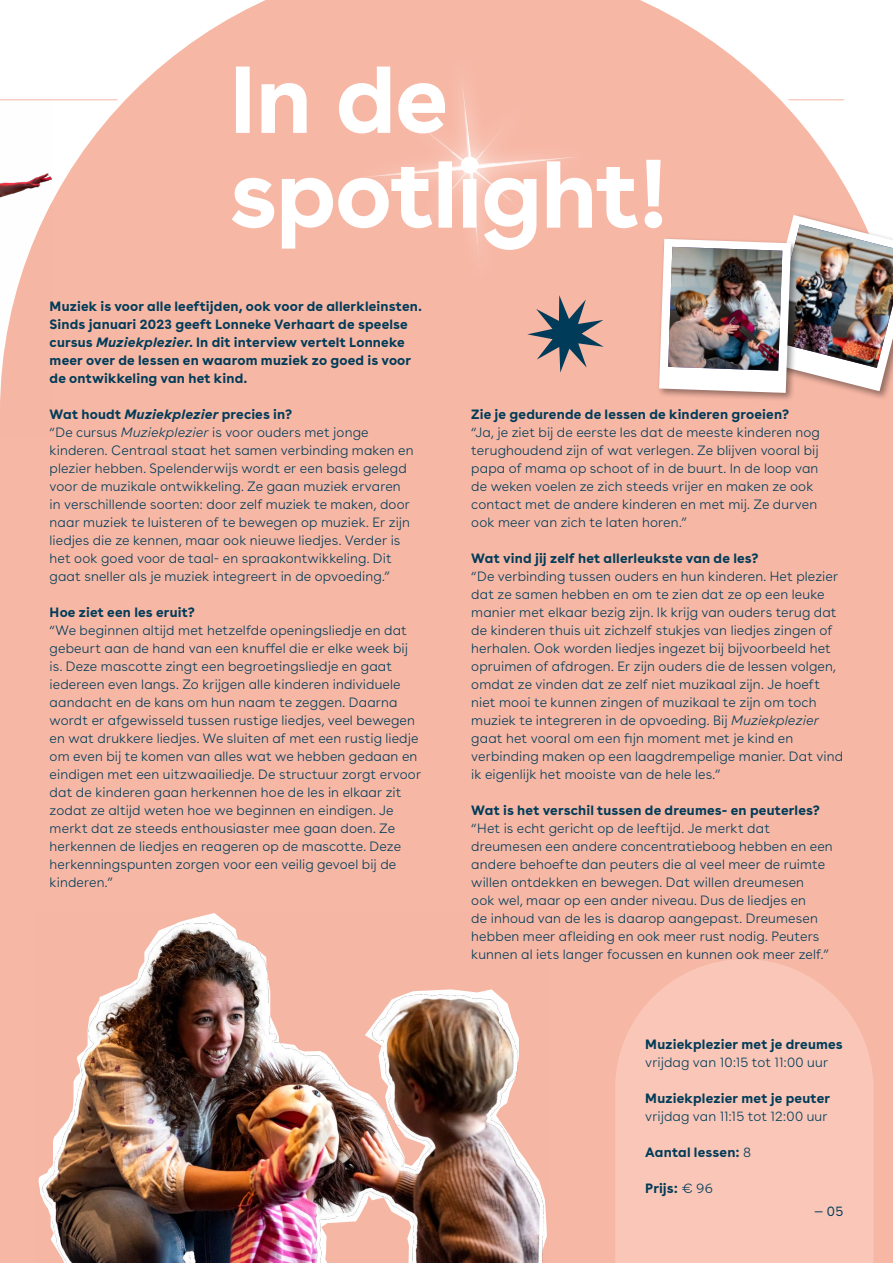
<style>
.page{position:relative;width:893px;height:1263px;background:#f7b7a5}
.page>*{position:absolute;margin:0;border:0;box-sizing:border-box;transform-origin:0 0}
.t1{font:300 13.5px/18px "Buenos Aires";letter-spacing:.01em;color:#003c59}
.t2{font:700 13.5px/18px "Buenos Aires";letter-spacing:.015em;color:#003c59}
.t3{font:13.5px "Buenos Aires";color:#003c59}
.s1{font-style:italic}
.s2{font-weight:700}
.s3{font-weight:700;font-style:italic}
.s4{font-weight:300}
</style>
<div class="page">
<svg style="left:615px;top:959px;width:258px;height:304px;fill:#f9c6b7"></svg>
<img style="left:35px;top:913px;width:513px;height:350px">
<img style="left:0;top:95px;width:52px;height:342px">
<div style="left:338px;top:35px;width:263px;height:32px;background:#f7b7a5"></div>
<div style="left:355px;top:52px;width:230px;height:15px;background:#f7b7a5"></div>
<div style="left:755px;top:213px;width:138px;height:187px;background:#000;opacity:.4"></div>
<div style="left:656px;top:236px;width:145px;height:167px;background:#000;opacity:.4"></div>
<svg style="left:232px;top:67px;width:661px;height:326px"></svg>
<svg style="left:43px;top:175px;width:7px;height:3px"></svg>
<p class="t2" style="left:50px;top:296px;width:374px">Muziek is voor alle leeftijden, ook voor de allerkleinsten.<br>Sinds januari 2023 geeft Lonneke Verhaart de speelse cursus <span class="s1">Muziekplezier</span>. In dit interview vertelt Lonneke meer over de lessen en waarom muziek zo goed is voor de ontwikkeling van het kind.</p>
<p class="t1" style="left:50px;top:404px;width:366px"><span class="s2">Wat houdt</span> <span class="s3">Muziekplezier</span> <span class="s2">precies in?<br></span>“De cursus <span class="s1">Muziekplezier</span> is voor ouders met jonge kinderen. Centraal staat het samen verbinding maken en plezier hebben. Spelenderwijs wordt er een basis gelegd voor de muzikale ontwikkeling. Ze gaan muziek ervaren in verschillende soorten: door zelf muziek te maken, door naar muziek te luisteren of te bewegen op muziek. Er zijn liedjes die ze kennen, maar ook nieuwe liedjes. Verder is het ook goed voor de taal- en spraakontwikkeling. Dit gaat sneller als je muziek integreert in de opvoeding.”</p>
<p class="t2" style="left:50px;top:602px;width:147px">Hoe ziet een les eruit?</p>
<p class="t1" style="left:50px;top:620px;width:373px">“We beginnen altijd met hetzelfde openingsliedje en dat gebeurt aan de hand van een knuffel die er elke week bij is. Deze mascotte zingt een begroetingsliedje en gaat iedereen even langs. Zo krijgen alle kinderen individuele aandacht en de kans om hun naam te zeggen. Daarna wordt er afgewisseld tussen rustige liedjes, veel bewegen en wat drukkere liedjes. We sluiten af met een rustig liedje om even bij te komen van alles wat we hebben gedaan en eindigen met een uitzwaailiedje. De structuur zorgt ervoor dat de kinderen gaan herkennen hoe de les in elkaar zit zodat ze altijd weten hoe we beginnen en eindigen. Je merkt dat ze steeds enthousiaster mee gaan doen. Ze herkennen de liedjes en reageren op de mascotte. Deze herkenningspunten zorgen voor een veilig gevoel bij de kinderen.”</p>
<p class="t2" style="left:471px;top:404px;width:319px">Zie je gedurende de lessen de kinderen groeien?</p>
<p class="t1" style="left:471px;top:422px;width:350px">“Ja, je ziet bij de eerste les dat de meeste kinderen nog terughoudend zijn of wat verlegen. Ze blijven vooral bij papa of mama op schoot of in de buurt. In de loop van de weken voelen ze zich steeds vrijer en maken ze ook contact met de andere kinderen en met mij. Ze durven ook meer van zich te laten horen.”</p>
<p class="t2" style="left:471px;top:548px;width:289px">Wat vind jij zelf het allerleukste van de les?</p>
<p class="t1" style="left:471px;top:566px;width:373px">“De verbinding tussen ouders en hun kinderen. Het plezier dat ze samen hebben en om te zien dat ze op een leuke manier met elkaar bezig zijn. Ik krijg van ouders terug dat de kinderen thuis uit zichzelf stukjes van liedjes zingen of herhalen. Ook worden liedjes ingezet bij bijvoorbeeld het opruimen of afdrogen. Er zijn ouders die de lessen volgen, omdat ze vinden dat ze zelf niet muzikaal zijn. Je hoeft niet mooi te kunnen zingen of muzikaal te zijn om toch muziek te integreren in de opvoeding. Bij <span class="s1">Muziekplezier </span>gaat het vooral om een fijn moment met je kind en verbinding maken op een laagdrempelige manier. Dat vind ik eigenlijk het mooiste van de hele les.”</p>
<p class="t2" style="left:471px;top:799px;width:350px">Wat is het verschil tussen de dreumes- en peuterles?</p>
<p class="t1" style="left:471px;top:818px;width:363px">“Het is echt gericht op de leeftijd. Je merkt dat dreumesen een andere concentratieboog hebben en een andere behoefte dan peuters die al veel meer de ruimte willen ontdekken en bewegen. Dat willen dreumesen<br>ook wel, maar op een ander niveau. Dus de liedjes en<br>de inhoud van de les is daarop aangepast. Dreumesen hebben meer afleiding en ook meer rust nodig. Peuters kunnen al iets langer focussen en kunnen ook meer zelf.”</p>
<p class="t2" style="left:645px;top:1034px;width:199px">Muziekplezier met je dreumes</p>
<p class="t1" style="left:645px;top:1052px;width:184px">vrijdag van 10:15 tot 11:00 uur</p>
<p class="t2" style="left:645px;top:1088px;width:186px">Muziekplezier met je peuter</p>
<p class="t1" style="left:645px;top:1106px;width:184px">vrijdag van 11:15 tot 12:00 uur</p>
<p class="t2" style="left:645px;top:1142px;width:107px">Aantal lessen: <span class="s4">8</span></p>
<p class="t2" style="left:645px;top:1178px;width:69px">Prijs: <span class="s4">€ 96</span></p>
<p class="t3" style="left:814px;top:1200px;width:31px">— 05</p>
</div>
